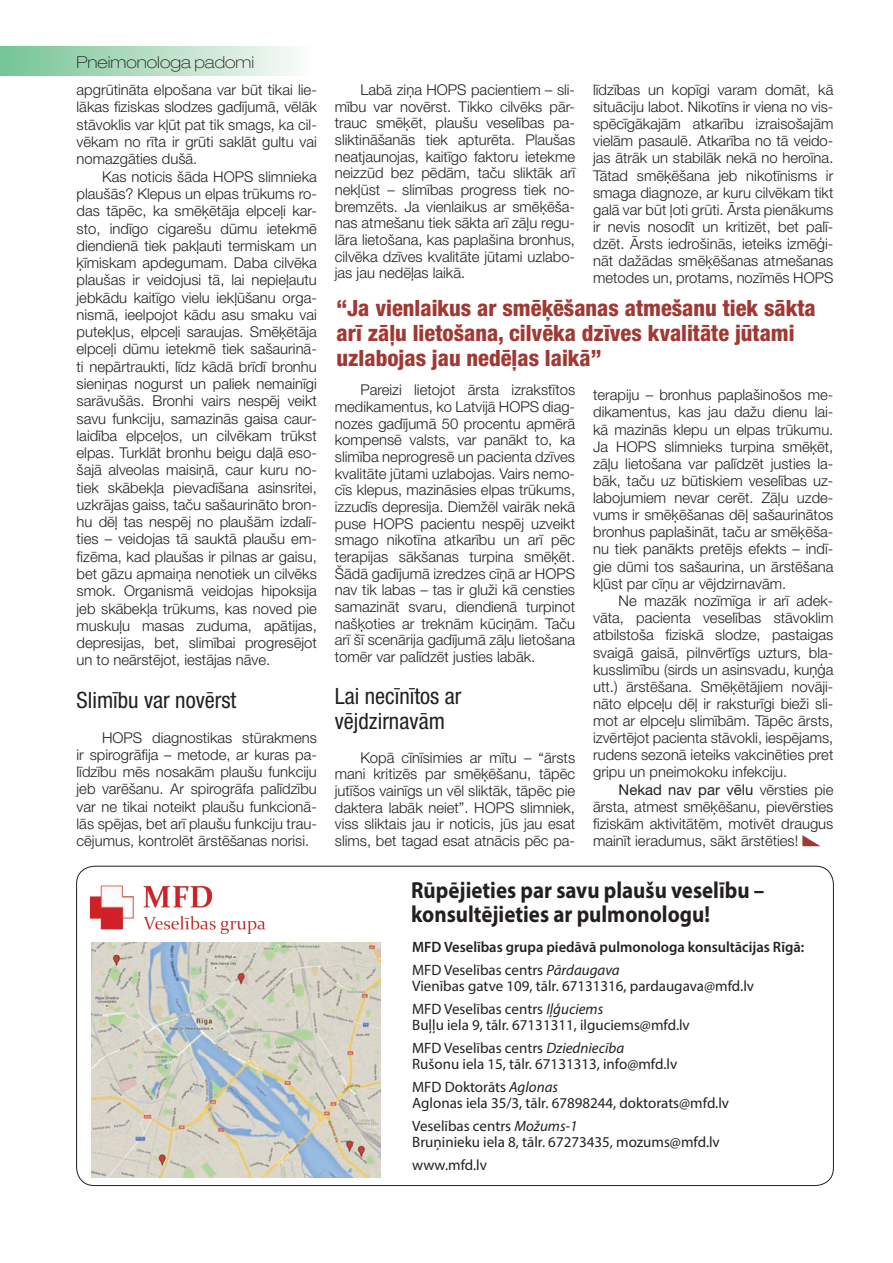
<style>
.page{position:relative;width:893px;height:1263px;background:#fff}
.page>*{position:absolute;margin:0;border:0;box-sizing:border-box;transform-origin:0 0}
.t1{font:700 23.25px/24px "Myriad Pro";color:#231f20;scale:.9 1}
.CITĀTS{font:800 condensed 22.5px/24.8px "Helvetica Neue LT Pro";color:#a03933}
.SUBVIRS{font:condensed 22.5px/24.8px "Helvetica Neue LT Pro";color:#231f20}
.rubrika{font:100 expanded 16.5px "Helvetica Neue LT Pro";color:#231f20}
.t2{font:15px/22.5px "Myriad Pro";color:#231f20}
.t3{font:600 15px/22.5px "Myriad Pro";color:#231f20}
.txt{font:300 14.85px/17.2px "Helvetica Neue LT Pro";color:#231f20;text-align:justify}
.s1{font-weight:400}
.s2{font-weight:400;font-style:italic}
.s3{font-style:italic}
</style>
<div class="page">
<div style="left:0;top:47px;width:315px;height:29px;background:linear-gradient(to right,#75c495,#fdfcfb)"></div>
<svg style="left:802px;top:835px;width:18px;height:11px"></svg>
<img style="left:90px;top:885px;width:176px;height:49px">
<img style="left:91px;top:942px;width:290px;height:235px">
<p class="rubrika" style="left:77px;top:52px;width:179px">Pneimonologa padomi</p>
<p class="txt" style="left:77px;top:81px;width:242px">apgrūtināta elpošana var būt tikai lie&shy;lākas fiziskas slodzes gadījumā, vēlāk stāvoklis var kļūt pat tik smags, ka cil&shy;vēkam no rīta ir grūti saklāt gultu vai nomazgāties dušā.</p>
<p class="txt" style="left:77px;top:168px;width:242px;text-indent:26px">Kas noticis šāda HOPS slimnieka plaušās? Klepus un elpas trūkums ro&shy;das tāpēc, ka smēķētāja elpceļi kar&shy;sto, indīgo cigarešu dūmu ietekmē diendienā tiek pakļauti termiskam un ķīmiskam apdegumam. Daba cilvēka plaušas ir veidojusi tā, lai nepieļautu jebkādu kaitīgo vielu iekļūšanu orga&shy;nismā, ieelpojot kādu asu smaku vai putekļus, elpceļi saraujas. Smēķētāja elpceļi dūmu ietekmē tiek sašaurinā&shy;ti nepārtraukti, līdz kādā brīdī bronhu sieniņas nogurst un paliek nemainīgi sarāvušās. Bronhi vairs nespēj veikt savu funkciju, samazinās gaisa caur&shy;laidība elpceļos, un cilvēkam trūkst elpas. Turklāt bronhu beigu daļā eso&shy;šajā alveolas maisiņā, caur kuru no&shy;tiek skābekļa pievadīšana asinsritei, uzkrājas gaiss, taču sašaurināto bron&shy;hu dēļ tas nespēj no plaušām izdalī&shy;ties – veidojas tā sauktā plaušu em&shy;fizēma, kad plaušas ir pilnas ar gaisu, bet gāzu apmaiņa nenotiek un cilvēks smok. Organismā veidojas hipoksija jeb skābekļa trūkums, kas noved pie muskuļu masas zuduma, apātijas, depresijas, bet, slimībai progresējot un to neārstējot, iestājas nāve.</p>
<p class="SUBVIRS" style="left:77px;top:688px;width:161px">Slimību var novērst</p>
<p class="txt" style="left:77px;top:728px;width:242px;text-indent:26px">HOPS diagnostikas stūrakmens ir spirogrāfija – metode, ar kuras pa&shy;līdzību mēs nosakām plaušu funkciju jeb varēšanu. Ar spirogrāfa palīdzību var ne tikai noteikt plaušu funkcionā&shy;lās spējas, bet arī plaušu funkciju trau&shy;cējumus, kontrolēt ārstēšanas norisi.</p>
<p class="txt" style="left:335px;top:81px;width:242px;line-height:16.6px;text-indent:26px">Labā ziņa HOPS pacientiem – sli&shy;mību var novērst. Tikko cilvēks pār&shy;trauc smēķēt, plaušu veselības pa&shy;sliktināšanās tiek apturēta. Plaušas neatjaunojas, kaitīgo faktoru ietekme neizzūd bez pēdām, taču sliktāk arī nekļūst – slimības progress tiek no&shy;bremzēts. Ja vienlaikus ar smēķēša&shy;nas atmešanu tiek sākta arī zāļu regu&shy;lāra lietošana, kas paplašina bronhus, cilvēka dzīves kvalitāte jūtami uzlabo&shy;jas jau nedēļas laikā.</p>
<p class="txt" style="left:593px;top:81px;width:242px">līdzības un kopīgi varam domāt, kā situāciju labot. Nikotīns ir viena no vis&shy;spēcīgākajām atkarību izraisošajām vielām pasaulē. Atkarība no tā veido&shy;jas ātrāk un stabilāk nekā no heroīna.<br>Tātad smēķēšana jeb nikotīnisms ir smaga diagnoze, ar kuru cilvēkam tikt galā var būt ļoti grūti. Ārsta pienākums ir nevis nosodīt un kritizēt, bet palī&shy;dzēt. Ārsts iedrošinās, ieteiks izmēģi&shy;nāt dažādas smēķēšanas atmešanas metodes un, protams, nozīmēs HOPS</p>
<p class="CITĀTS" style="left:336px;top:295px;width:481px">“Ja vienlaikus ar smēķēšanas atmešanu tiek sākta arī zāļu lietošana, cilvēka dzīves kvalitāte jūtami uzlabojas jau nedēļas laikā”</p>
<p class="txt" style="left:335px;top:381px;width:242px;line-height:16.6px;text-indent:26px">Pareizi lietojot ārsta izrakstītos medikamentus, ko Latvijā HOPS diag&shy;nozes gadījumā 50 procentu apmērā kompensē valsts, var panākt to, ka slimība neprogresē un pacienta dzīves kvalitāte jūtami uzlabojas. Vairs nemo&shy;cīs klepus, mazināsies elpas trūkums, izzudīs depresija. Diemžēl vairāk nekā puse HOPS pacientu nespēj uzveikt smago nikotīna atkarību un arī pēc terapijas sākšanas turpina smēķēt.<br>Šādā gadījumā izredzes cīņā ar HOPS nav tik labas – tas ir gluži kā censties samazināt svaru, diendienā turpinot našķoties ar treknām kūciņām. Taču arī šī scenārija gadījumā zāļu lietošana tomēr var palīdzēt justies labāk.</p>
<p class="SUBVIRS" style="left:335px;top:684px;width:128px">Lai necīnītos ar vējdzirnavām</p>
<p class="txt" style="left:335px;top:749px;width:242px;line-height:16.6px;text-indent:26px">Kopā cīnīsimies ar mītu – “ārsts mani kritizēs par smēķēšanu, tāpēc jutīšos vainīgs un vēl sliktāk, tāpēc pie daktera labāk neiet”. HOPS slimniek, viss sliktais jau ir noticis, jūs jau esat slims, bet tagad esat atnācis pēc pa-</p>
<p class="txt" style="left:593px;top:386px;width:242px">terapiju – bronhus paplašinošos me&shy;dikamentus, kas jau dažu dienu lai&shy;kā mazinās klepu un elpas trūkumu.<br>Ja HOPS slimnieks turpina smēķēt, zāļu lietošana var palīdzēt justies la&shy;bāk, taču uz būtiskiem veselības uz&shy;labojumiem nevar cerēt. Zāļu uzde&shy;vums ir smēķēšanas dēļ sašaurinātos bronhus paplašināt, taču ar smēķēša&shy;nu tiek panākts pretējs efekts – indī&shy;gie dūmi tos sašaurina, un ārstēšana kļūst par cīņu ar vējdzirnavām.</p>
<p class="txt" style="left:593px;top:592px;width:242px;text-indent:26px">Ne mazāk nozīmīga ir arī adek&shy;vāta, pacienta veselības stāvoklim atbilstoša fiziskā slodze, pastaigas svaigā gaisā, pilnvērtīgs uzturs, bla&shy;kusslimību (sirds un asinsvadu, kuņģa utt.) ārstēšana. Smēķētājiem novāji&shy;nāto elpceļu dēļ ir raksturīgi bieži sli&shy;mot ar elpceļu slimībām. Tāpēc ārsts, izvērtējot pacienta stāvokli, iespējams, rudens sezonā ieteiks vakcinēties pret gripu un pneimokoku infekciju.</p>
<p class="txt" style="left:593px;top:781px;width:242px;text-indent:26px"><span class="s1">Nekad nav par vēlu</span> vērsties pie ārsta, atmest smēķēšanu, pievērsties fiziskām aktivitātēm, motivēt draugus mainīt ieradumus, sākt ārstēties!</p>
<p class="t1" style="left:411px;top:878px;width:394px">Rūpējieties par savu plaušu veselību – konsultējieties ar pulmonologu!</p>
<p class="t3" style="left:412px;top:936px;width:394px">MFD Veselības grupa piedāvā pulmonologa konsultācijas Rīgā:<br><span class="s1">MFD Veselības centrs</span> <span class="s2">Pārdaugava</span></p>
<p class="t2" style="left:412px;top:975px;width:343px">Vienības gatve 109, tālr. 67131316, pardaugava@mfd.lv<br>MFD Veselības centrs <span class="s3">Iļģuciems</span></p>
<p class="t2" style="left:412px;top:1014px;width:279px">Buļļu iela 9, tālr. 67131311, ilguciems@mfd.lv<br>MFD Veselības centrs <span class="s3">Dziedniecība</span></p>
<p class="t2" style="left:412px;top:1053px;width:267px">Rušonu iela 15, tālr. 67131313, info@mfd.lv<br>MFD Doktorāts <span class="s3">Aglonas</span></p>
<p class="t2" style="left:412px;top:1092px;width:318px">Aglonas iela 35/3, tālr. 67898244, doktorats@mfd.lv<br>Veselības centrs <span class="s3">Možums-1</span></p>
<p class="t2" style="left:412px;top:1131px;width:309px">Bruņinieku iela 8, tālr. 67273435, mozums@mfd.lv www.mfd.lv</p>
</div>
